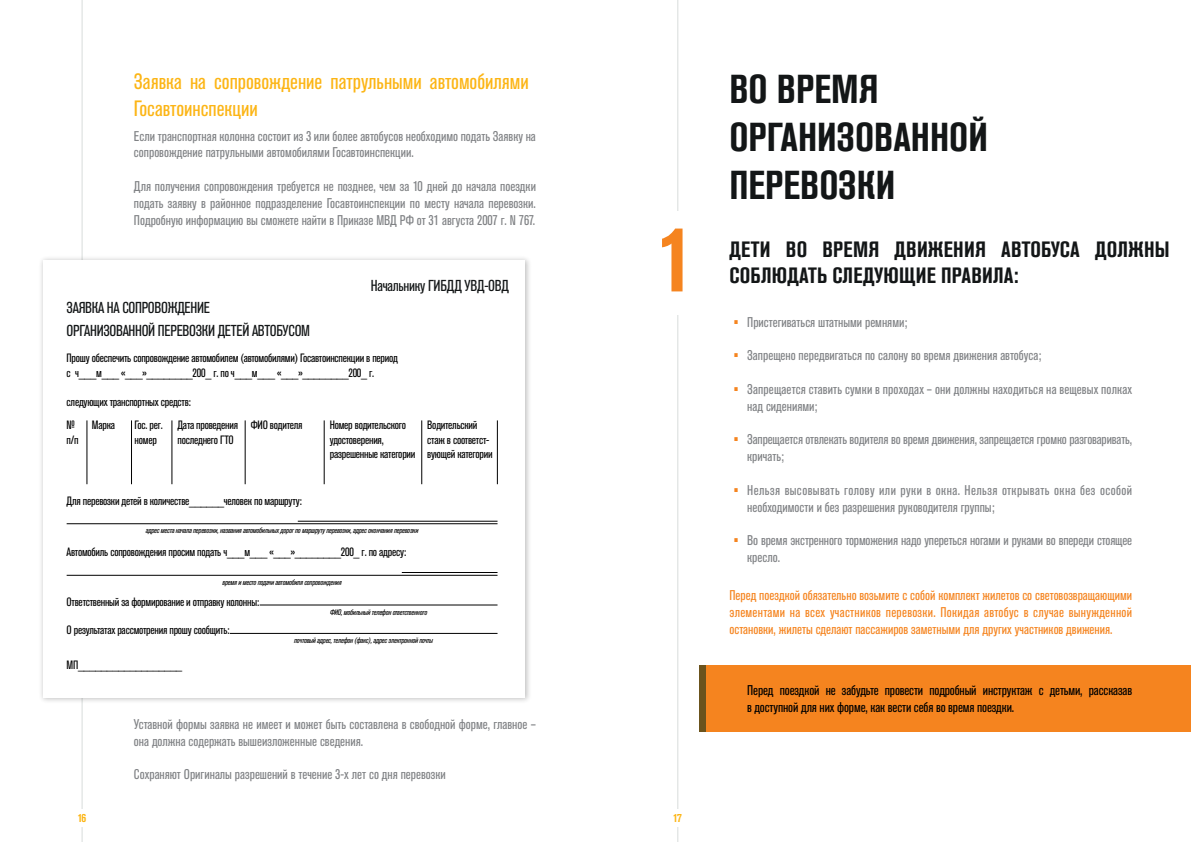
<style>
.page{position:relative;width:1191px;height:842px;background:#fff}
.page>*{position:absolute;margin:0;border:0;box-sizing:border-box;transform-origin:0 0}
.t1{font:700 condensed 94.5px "Akzidenz Grotesk Pro";color:#f5841f}
.t2{font:700 condensed 40px "Akzidenz Grotesk Pro";color:#131617}
.t3{font:condensed 22px/26.4px "Akzidenz Grotesk Pro";color:#fcb515}
.t4{font:700 condensed 22px/26.4px "Akzidenz Grotesk Pro";letter-spacing:.01em;color:#131617}
.t5{font:condensed 15.7px "Akzidenz Grotesk Pro";letter-spacing:-.02em;color:#131617}
.t6{font:condensed 14px/16.8px "Akzidenz Grotesk Pro";color:#808285}
.t7{font:condensed 14px/16.8px "Akzidenz Grotesk Pro";color:#f5841f;text-align:justify}
.t8{font:condensed 14px/16.8px "Akzidenz Grotesk Pro";letter-spacing:-.01em;color:#000}
.t9{font:condensed 14px/16.8px "Akzidenz Grotesk Pro";letter-spacing:.03em;color:#808285}
.t10{font:700 condensed 14px "Akzidenz Grotesk Pro";color:#f5841f}
.t11{font:condensed 12px/14.4px "Akzidenz Grotesk Pro";letter-spacing:-.02em;color:#000}
.t12{font:700 condensed 12px "Akzidenz Grotesk Pro";color:#fcb515}
.t13{font:italic condensed 8px "Akzidenz Grotesk Pro";letter-spacing:-.02em;color:#000}
</style>
<div class="page">
<hr style="left:82px;top:0;width:1px;height:842px;background:#d8dcdb">
<div style="left:69px;top:809px;width:27px;height:18px;background:#fff"></div>
<hr style="left:677px;top:0;width:1px;height:842px;background:#d8dcdb">
<div style="left:664px;top:809px;width:27px;height:18px;background:#fff"></div>
<div style="left:638px;top:212px;width:72px;height:103px;background:#fff"></div>
<div style="left:705px;top:665px;width:486px;height:66px;background:#f5841f"></div>
<div style="left:699px;top:665px;width:6px;height:66px;background:#6b531d"></div>
<div style="left:38px;top:255px;width:493px;height:449px;background:#000;opacity:.25"></div>
<div style="left:43px;top:260px;width:482px;height:437px;background:#fff"></div>
<hr style="left:87px;top:420px;width:1px;height:64px;background:#000">
<hr style="left:131px;top:420px;width:1px;height:64px;background:#000">
<hr style="left:172px;top:420px;width:1px;height:64px;background:#000">
<hr style="left:324px;top:420px;width:1px;height:64px;background:#000">
<hr style="left:421px;top:420px;width:1px;height:64px;background:#000">
<hr style="left:497px;top:420px;width:1px;height:64px;background:#000">
<hr style="left:245px;top:420px;width:1px;height:64px;background:#000">
<hr style="left:67px;top:523px;width:430px;height:1px;background:#000">
<hr style="left:260px;top:605px;width:237px;height:1px;background:#000">
<hr style="left:230px;top:633px;width:267px;height:1px;background:#000">
<hr style="left:67px;top:575px;width:430px;height:1px;background:#000">
<hr style="left:298px;top:521px;width:199px;height:1px;background:#000">
<hr style="left:402px;top:572px;width:95px;height:1px;background:#000">
<p class="t3" style="left:134px;top:68px;width:396px">Заявка на сопровождение патрульными автомобилями<br>Госавтоинспекции</p>
<p class="t6" style="left:134px;top:127px;width:403px">Если транспортная колонна состоит из 3 или более автобусов необходимо подать Заявку на сопровождение патрульными автомобилями Госавтоинспекции.</p>
<p class="t6" style="left:134px;top:177px;width:403px;text-align:justify">Для получения сопровождения требуется не позднее, чем за 10 дней до начала поездки подать заявку в районное подразделение Госавтоинспекции по месту начала перевозки.<br>Подробную информацию вы сможете найти в Приказе МВД РФ от 31 августа 2007 г. N 767.</p>
<p class="t5" style="left:371px;top:276px;width:139px">Начальнику ГИБДД УВД-ОВД</p>
<p class="t5" style="left:67px;top:297px;width:145px">ЗАЯВКА НА СОПРОВОЖДЕНИЕ</p>
<p class="t5" style="left:67px;top:320px;width:245px">ОРГАНИЗОВАННОЙ ПЕРЕВОЗКИ ДЕТЕЙ АВТОБУСОМ</p>
<p class="t11" style="left:67px;top:351px;width:333px">Прошу обеспечить сопровождение автомобилем (автомобилями) Госавтоинспекции в период</p>
<p class="t11" style="left:67px;top:365px;width:309px">с ч___м___ «___»________200_ г. по ч___м___ «___»________200_ г.</p>
<p class="t11" style="left:67px;top:394px;width:126px">следующих транспортных средств:</p>
<p class="t11" style="left:67px;top:418px;width:10px">№</p>
<p class="t11" style="left:67px;top:432px;width:13px">п/п</p>
<p class="t11" style="left:92px;top:418px;width:25px">Марка</p>
<p class="t11" style="left:135px;top:418px;width:30px">Гос. рег.</p>
<p class="t11" style="left:135px;top:432px;width:24px">номер</p>
<p class="t11" style="left:251px;top:418px;width:53px">ФИО водителя</p>
<p class="t11" style="left:177px;top:418px;width:62px">Дата проведения последнего ГТО</p>
<p class="t11" style="left:330px;top:418px;width:78px">Номер водительского удостоверения,</p>
<p class="t11" style="left:330px;top:446px;width:87px">разрешенные категории</p>
<p class="t11" style="left:427px;top:418px;width:52px">Водительский</p>
<p class="t11" style="left:427px;top:432px;width:64px">стаж в соответст-</p>
<p class="t11" style="left:427px;top:446px;width:67px">вующей категории</p>
<p class="t11" style="left:67px;top:494px;width:237px">Для перевозки детей в количестве______человек по маршруту:</p>
<p class="t13" style="left:146px;top:525px;width:274px">адрес места начала перевозки, названия автомобильных дорог по маршруту перевозки, адрес окончания перевозки</p>
<p class="t11" style="left:67px;top:544px;width:341px">Автомобиль сопровождения просим подать ч___м___ «___»________200_ г. по адресу:</p>
<p class="t11" style="left:67px;top:594px;width:194px">Ответственный за формирование и отправку колонны:</p>
<p class="t11" style="left:67px;top:622px;width:165px">О результатах рассмотрения прошу сообщить:</p>
<p class="t11" style="left:67px;top:657px;width:117px">МП__________________</p>
<p class="t13" style="left:223px;top:577px;width:120px">время и место подачи автомобиля сопровождения</p>
<p class="t13" style="left:330px;top:607px;width:99px">ФИО, мобильный телефон ответственного</p>
<p class="t13" style="left:294px;top:635px;width:140px">почтовый адрес, телефон (факс), адрес электронной почты</p>
<p class="t6" style="left:134px;top:715px;width:403px">Уставной формы заявка не имеет и может быть составлена в свободной форме, главное – она должна содержать вышеизложенные сведения.</p>
<p class="t6" style="left:134px;top:766px;width:313px">Сохраняют Оригиналы разрешений в течение 3-х лет со дня перевозки</p>
<p class="t1" style="left:657px;top:197px;width:39px">1</p>
<p class="t12" style="left:78px;top:810px;width:10px">16</p>
<p class="t12" style="left:673px;top:810px;width:10px">17</p>
<p class="t2" style="left:729px;top:63px;width:150px">ВО ВРЕМЯ</p>
<p class="t2" style="left:729px;top:111px;width:260px">ОРГАНИЗОВАННОЙ</p>
<p class="t2" style="left:729px;top:159px;width:167px">ПЕРЕВОЗКИ</p>
<p class="t4" style="left:729px;top:236px;width:442px">ДЕТИ ВО ВРЕМЯ ДВИЖЕНИЯ АВТОБУСА ДОЛЖНЫ<br>СОБЛЮДАТЬ СЛЕДУЮЩИЕ ПРАВИЛА:</p>
<p class="t6" style="left:747px;top:313px;width:162px">Пристегиваться штатными ремнями;</p>
<p class="t6" style="left:747px;top:347px;width:295px">Запрещено передвигаться по салону во время движения автобуса;</p>
<p class="t6" style="left:747px;top:380px;width:386px">Запрещается ставить сумки в проходах – они должны находиться на вещевых полках над сидениями;</p>
<p class="t6" style="left:747px;top:431px;width:386px">Запрещается отвлекать водителя во время движения, запрещается громко разговаривать, кричать;</p>
<p class="t9" style="left:747px;top:481px;width:386px">Нельзя высовывать голову или руки в окна. Нельзя открывать окна без особой необходимости и без разрешения руководителя группы;</p>
<p class="t6" style="left:747px;top:531px;width:386px">Во время экстренного торможения надо упереться ногами и руками во впереди стоящее кресло.</p>
<p class="t7" style="left:729px;top:586px;width:404px">Перед поездкой обязательно возьмите с собой комплект жилетов со световозвращающими элементами на всех участников перевозки. Покидая автобус в случае вынужденной остановки, жилеты сделают пассажиров заметными для других участников движения.</p>
<p class="t10" style="left:734px;top:313px;width:6px">•</p>
<p class="t10" style="left:734px;top:346px;width:6px">•</p>
<p class="t10" style="left:734px;top:380px;width:6px">•</p>
<p class="t10" style="left:734px;top:430px;width:6px">•</p>
<p class="t10" style="left:734px;top:481px;width:6px">•</p>
<p class="t10" style="left:734px;top:531px;width:6px">•</p>
<p class="t8" style="left:747px;top:681px;width:386px">Перед поездкой не забудьте провести подробный инструктаж с детьми, рассказав в доступной для них форме, как вести себя во время поездки.</p>
</div>
